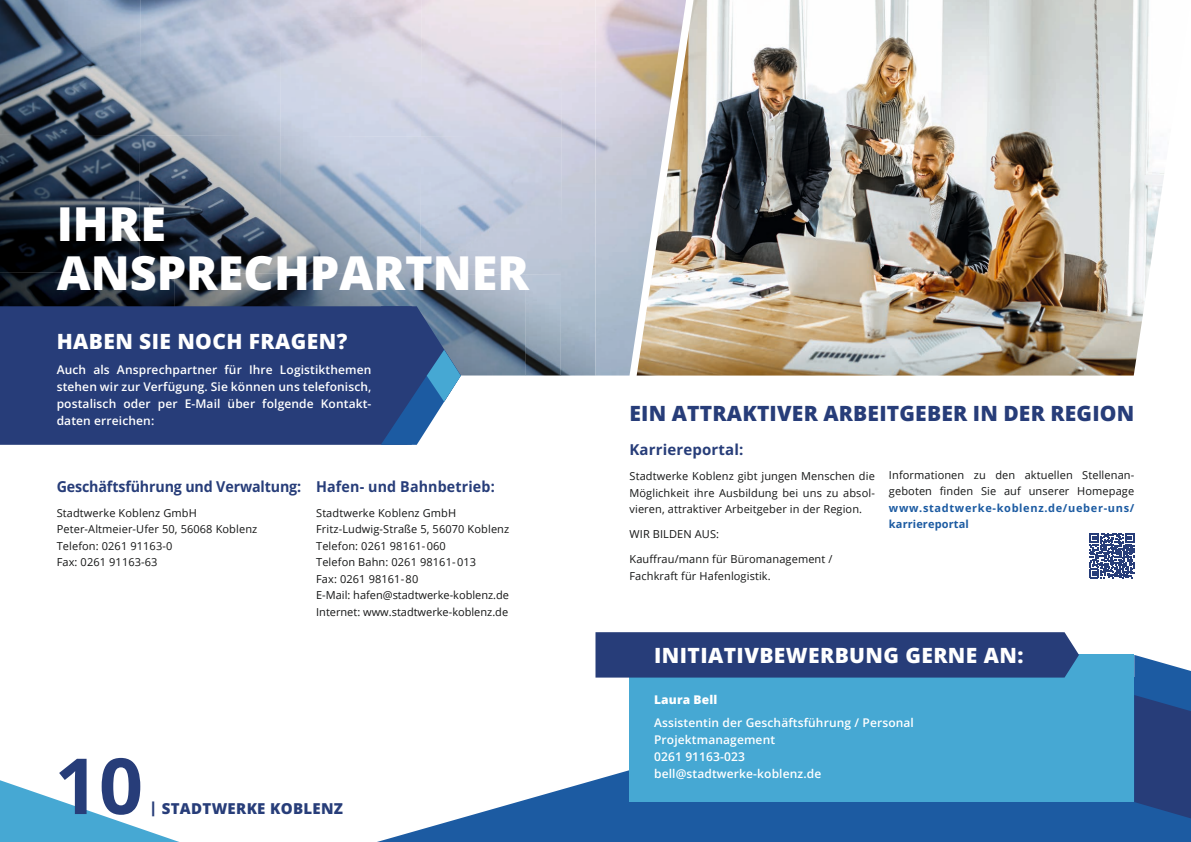
<style>
.page{position:relative;width:1191px;height:842px;background:#fff}
.page>*{position:absolute;margin:0;border:0;box-sizing:border-box;transform-origin:0 0}
.t1{font:700 77.4px "Open Sans";color:#273d79}
.t2{font:800 46.8px/49px "Open Sans";color:#fff}
.t3{font:800 21px "Open Sans";letter-spacing:.02em;color:#fff}
.t4{font:800 21px "Open Sans";letter-spacing:.01em;color:#273d79}
.t5{font:700 15px "Open Sans";letter-spacing:-.01em;color:#273d79;scale:.95 1}
.t6{font:700 15px "Open Sans";letter-spacing:.01em;color:#273d79;scale:.95 1}
.t7{font:800 15px "Open Sans";letter-spacing:.02em;color:#273d79}
.t8{font:700 15px "Open Sans";letter-spacing:.01em;color:#273d79}
.t9{font:600 12px/17px "Open Sans";letter-spacing:.01em;color:#fff}
.t10{font:800 12px "Open Sans";letter-spacing:.01em;color:#fff}
.t11{font:11px/16.5px "Open Sans";letter-spacing:.01em;color:#151616}
.t12{font:700 11px/16.5px "Open Sans";letter-spacing:.06em;color:#1c5ba2}
</style>
<div class="page">
<svg style="left:0;top:780px;width:179px;height:62px"></svg>
<svg style="left:377px;top:770px;width:252px;height:72px"></svg>
<img style="left:561px;top:0;width:75px;height:376px">
<img style="left:461px;top:375px;width:134px;height:1px">
<img style="left:0;top:0;width:562px;height:137px">
<img style="left:0;top:135px;width:561px;height:139px">
<img style="left:0;top:272px;width:350px;height:34px">
<img style="left:349px;top:274px;width:212px;height:101px">
<img style="left:636px;top:0;width:528px;height:376px">
<div style="left:629px;top:677px;width:509px;height:165px;background:#1c5ba2"></div>
<div style="left:629px;top:655px;width:505px;height:147px;background:#46a8d3"></div>
<div style="left:595px;top:632px;width:484px;height:46px;background:#273d79"></div>
<svg style="left:1134px;top:655px;width:57px;height:187px;background:#2b508e"></svg>
<svg style="left:1089px;top:533px;width:45px;height:45px"></svg>
<div style="left:0;top:306px;width:381px;height:139px;background:#273d79"></div>
<svg style="left:381px;top:306px;width:80px;height:139px;background:#4c6c9c"></svg>
<h2 class="t2" style="left:57px;top:198px;width:474px">IHRE<br>ANSPRECHPARTNER</h2>
<h3 class="t3" style="left:57px;top:327px;width:292px">HABEN SIE NOCH FRAGEN?</h3>
<p class="t9" style="left:57px;top:361px;width:316px;text-align:justify">Auch als Ansprechpartner für Ihre Logistikthemen stehen wir zur Verfügung. Sie können uns telefonisch, postalisch oder per E-Mail über folgende Kontakt&shy;daten erreichen:</p>
<h3 class="t5" style="left:57px;top:476px;width:259px">Geschäftsführung und Verwaltung:</h3>
<p class="t11" style="left:57px;top:504px;width:202px">Stadtwerke Koblenz GmbH<br>Peter-Altmeier-Ufer 50, 56068 Koblenz<br>Telefon: 0261 91163-0<br>Fax: 0261 91163-63</p>
<h3 class="t6" style="left:316px;top:476px;width:189px">Hafen- und Bahnbetrieb:</h3>
<p class="t11" style="left:316px;top:504px;width:195px">Stadtwerke Koblenz GmbH<br>Fritz-Ludwig-Straße 5, 56070 Koblenz<br>Telefon: 0261 98161-060<br>Telefon Bahn: 0261 98161-013<br>Fax: 0261 98161-80<br>E-Mail: hafen@stadtwerke-koblenz.de<br>Internet: www.stadtwerke-koblenz.de</p>
<h1 class="t1" style="left:55px;top:733px;width:90px">10</h1>
<h3 class="t7" style="left:150px;top:798px;width:195px">| STADTWERKE KOBLENZ</h3>
<h3 class="t4" style="left:629px;top:399px;width:506px">EIN ATTRAKTIVER ARBEITGEBER IN DER REGION</h3>
<h3 class="t8" style="left:629px;top:439px;width:115px">Karriereportal:</h3>
<p class="t11" style="left:629px;top:467px;width:247px;text-align:justify">Stadtwerke Koblenz gibt jungen Menschen die Möglichkeit ihre Ausbildung bei uns zu absol&shy;vieren, attraktiver Arbeitgeber in der Region.</p>
<p class="t11" style="left:629px;top:525px;width:91px">WIR BILDEN AUS:</p>
<p class="t11" style="left:629px;top:550px;width:204px">Kauffrau/mann für Büromanagement /<br>Fachkraft für Hafenlogistik.</p>
<p class="t11" style="left:889px;top:466px;width:247px">Informationen zu den aktuellen Stellenan&shy;geboten finden Sie auf unserer Homepage</p>
<p class="t12" style="left:889px;top:499px;width:247px">www.stadtwerke-koblenz.de/ueber-uns/ karriereportal</p>
<h3 class="t3" style="left:654px;top:641px;width:371px">INITIATIVBEWERBUNG GERNE AN:</h3>
<p class="t10" style="left:654px;top:692px;width:65px">Laura Bell</p>
<p class="t9" style="left:654px;top:714px;width:261px">Assistentin der Geschäftsführung / Personal<br>Projektmanagement<br>0261 91163-023 bell@stadtwerke-koblenz.de</p>
</div>
